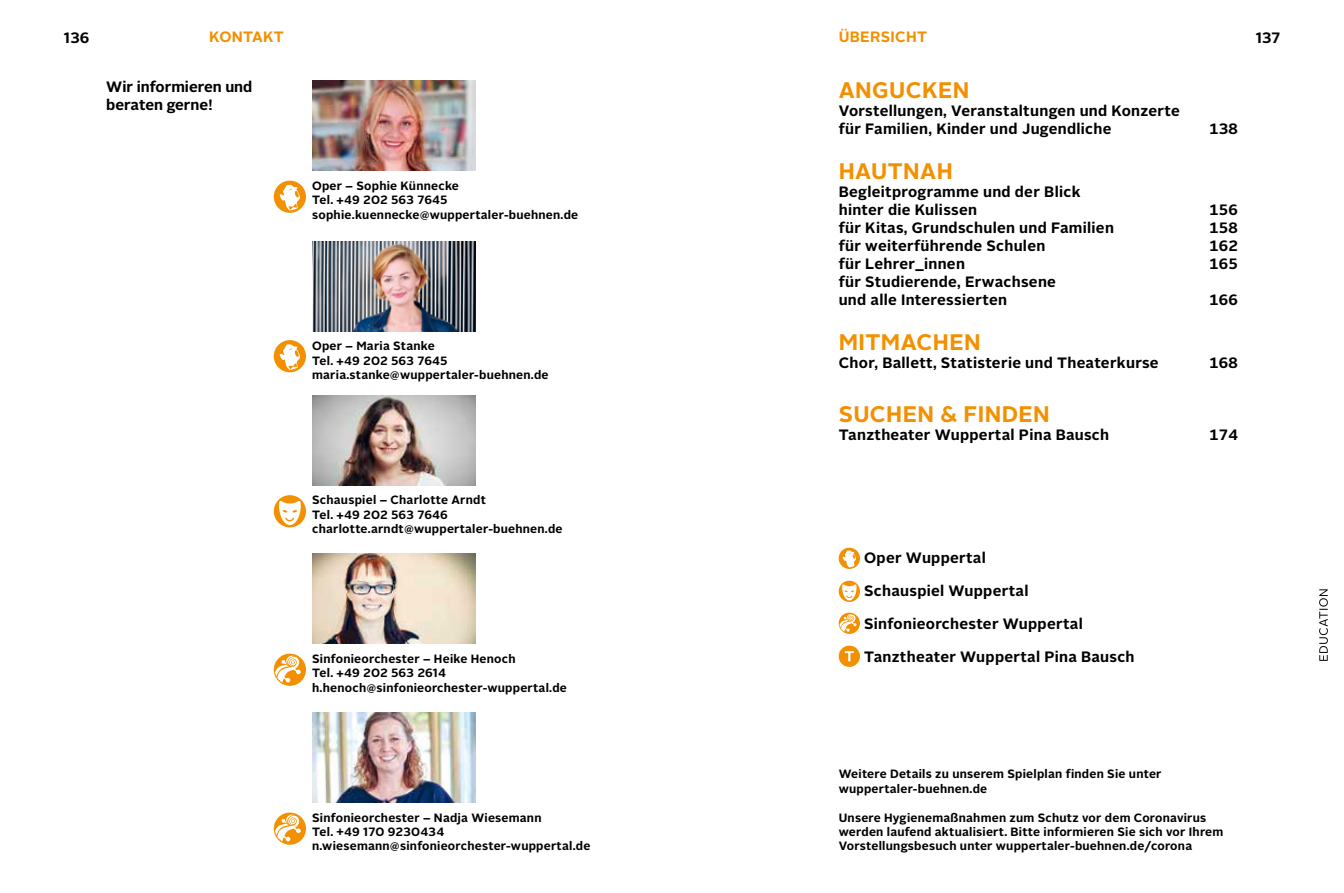
<style>
.page{position:relative;width:1344px;height:893px;background:#fff}
.page>*{position:absolute;margin:0;border:0;box-sizing:border-box;transform-origin:0 0}
.t1{font:700 22.5px "Alright Sans";letter-spacing:.02em;color:#f29000}
.t2{font:700 15px/18px "Alright Sans";letter-spacing:.02em;color:#000}
.t3{font:700 15px/18px "Alright Sans";color:#000}
.t4{font:700 15px "Alright Sans";letter-spacing:.02em;color:#f29000}
.t5{font:700 12px/14.4px "Alright Sans";letter-spacing:.02em;color:#000}
</style>
<div class="page">
<img style="left:312px;top:554px;width:163px;height:90px">
<svg style="left:274px;top:654px;width:32px;height:32px"></svg>
<svg style="left:275px;top:656px;width:26px;height:27px"></svg>
<img style="left:312px;top:713px;width:163px;height:90px">
<svg style="left:274px;top:812px;width:32px;height:33px"></svg>
<svg style="left:275px;top:815px;width:26px;height:27px"></svg>
<img style="left:312px;top:81px;width:163px;height:90px">
<div style="left:274px;top:181px;width:32px;height:32px;background:#f29000;border-radius:50%"></div>
<svg style="left:279px;top:185px;width:21px;height:25px"></svg>
<img style="left:312px;top:241px;width:163px;height:90px">
<div style="left:274px;top:340px;width:32px;height:32px;background:#f29000;border-radius:50%"></div>
<svg style="left:279px;top:344px;width:21px;height:26px"></svg>
<img style="left:312px;top:395px;width:163px;height:90px">
<div style="left:274px;top:495px;width:32px;height:32px;background:#f29000;border-radius:50%"></div>
<svg style="left:279px;top:501px;width:22px;height:24px"></svg>
<svg style="left:838px;top:548px;width:22px;height:21px"></svg>
<svg style="left:842px;top:550px;width:14px;height:17px"></svg>
<svg style="left:838px;top:581px;width:22px;height:21px"></svg>
<svg style="left:842px;top:584px;width:14px;height:16px"></svg>
<svg style="left:838px;top:613px;width:22px;height:21px"></svg>
<svg style="left:839px;top:614px;width:17px;height:18px"></svg>
<div style="left:838px;top:646px;width:22px;height:21px;background:#f29000;border-radius:50%"></div>
<svg style="left:845px;top:651px;width:9px;height:10px"></svg>
<svg style="left:1319px;top:589px;width:8px;height:72px"></svg>
<p class="t4" style="left:838px;top:26px;width:90px">ÜBERSICHT</p>
<h1 class="t1" style="left:838px;top:74px;width:132px">ANGUCKEN</h1>
<p class="t2" style="left:838px;top:102px;width:343px">Vorstellungen, Veranstaltungen und Konzerte für Familien, Kinder und Jugendliche</p>
<p class="t2" style="left:64px;top:28px;width:27px">136</p>
<p class="t4" style="left:209px;top:26px;width:76px">KONTAKT</p>
<p class="t2" style="left:1255px;top:28px;width:26px">137</p>
<p class="t3" style="left:106px;top:78px;width:148px">Wir informieren und beraten gerne!</p>
<p class="t2" style="left:1209px;top:120px;width:30px">138</p>
<p class="t5" style="left:312px;top:178px;width:268px">Oper – Sophie Künnecke<br>Tel. +49 202 563 7645 sophie.kuennecke@wuppertaler-buehnen.de</p>
<p class="t5" style="left:312px;top:339px;width:238px">Oper – Maria Stanke<br>Tel. +49 202 563 7645 maria.stanke@wuppertaler-buehnen.de</p>
<p class="t5" style="left:312px;top:493px;width:252px">Schauspiel – Charlotte Arndt<br>Tel. +49 202 563 7646 charlotte.arndt@wuppertaler-buehnen.de</p>
<p class="t5" style="left:312px;top:651px;width:256px">Sinfonieorchester – Heike Henoch<br>Tel. +49 202 563 2614 h.henoch@sinfonieorchester-wuppertal.de</p>
<p class="t5" style="left:312px;top:810px;width:280px">Sinfonieorchester – Nadja Wiesemann<br>Tel. +49 170 9230434 n.wiesemann@sinfonieorchester-wuppertal.de</p>
<h1 class="t1" style="left:838px;top:155px;width:115px">HAUTNAH</h1>
<p class="t2" style="left:838px;top:183px;width:243px">Begleitprogramme und der Blick hinter die Kulissen</p>
<p class="t2" style="left:1209px;top:201px;width:30px">156</p>
<p class="t2" style="left:838px;top:219px;width:277px">für Kitas, Grundschulen und Familien</p>
<p class="t2" style="left:1209px;top:219px;width:30px">158</p>
<p class="t2" style="left:838px;top:237px;width:208px">für weiterführende Schulen</p>
<p class="t2" style="left:1209px;top:237px;width:30px">162</p>
<p class="t2" style="left:838px;top:255px;width:128px">für Lehrer_innen</p>
<p class="t2" style="left:1209px;top:255px;width:30px">165</p>
<p class="t2" style="left:838px;top:273px;width:219px">für Studierende, Erwachsene und alle Interessierten</p>
<p class="t2" style="left:1209px;top:291px;width:30px">166</p>
<h1 class="t1" style="left:838px;top:326px;width:143px">MITMACHEN</h1>
<p class="t2" style="left:838px;top:354px;width:321px">Chor, Ballett, Statisterie und Theaterkurse</p>
<p class="t2" style="left:1209px;top:354px;width:30px">168</p>
<h1 class="t1" style="left:838px;top:398px;width:213px">SUCHEN &amp; FINDEN</h1>
<p class="t2" style="left:838px;top:426px;width:272px">Tanztheater Wuppertal Pina Bausch</p>
<p class="t2" style="left:1209px;top:426px;width:30px">174</p>
<p class="t2" style="left:864px;top:548px;width:123px">Oper Wuppertal</p>
<p class="t2" style="left:864px;top:581px;width:166px">Schauspiel Wuppertal</p>
<p class="t2" style="left:864px;top:614px;width:220px">Sinfonieorchester Wuppertal</p>
<p class="t2" style="left:864px;top:647px;width:272px">Tanztheater Wuppertal Pina Bausch</p>
<p class="t5" style="left:838px;top:767px;width:324px">Weitere Details zu unserem Spielplan finden Sie unter wuppertaler-buehnen.de</p>
<p class="t5" style="left:838px;top:810px;width:386px">Unsere Hygienemaßnahmen zum Schutz vor dem Coronavirus werden laufend aktualisiert. Bitte informieren Sie sich vor Ihrem<br>Vorstellungsbesuch unter wuppertaler-buehnen.de/corona</p>
</div>
